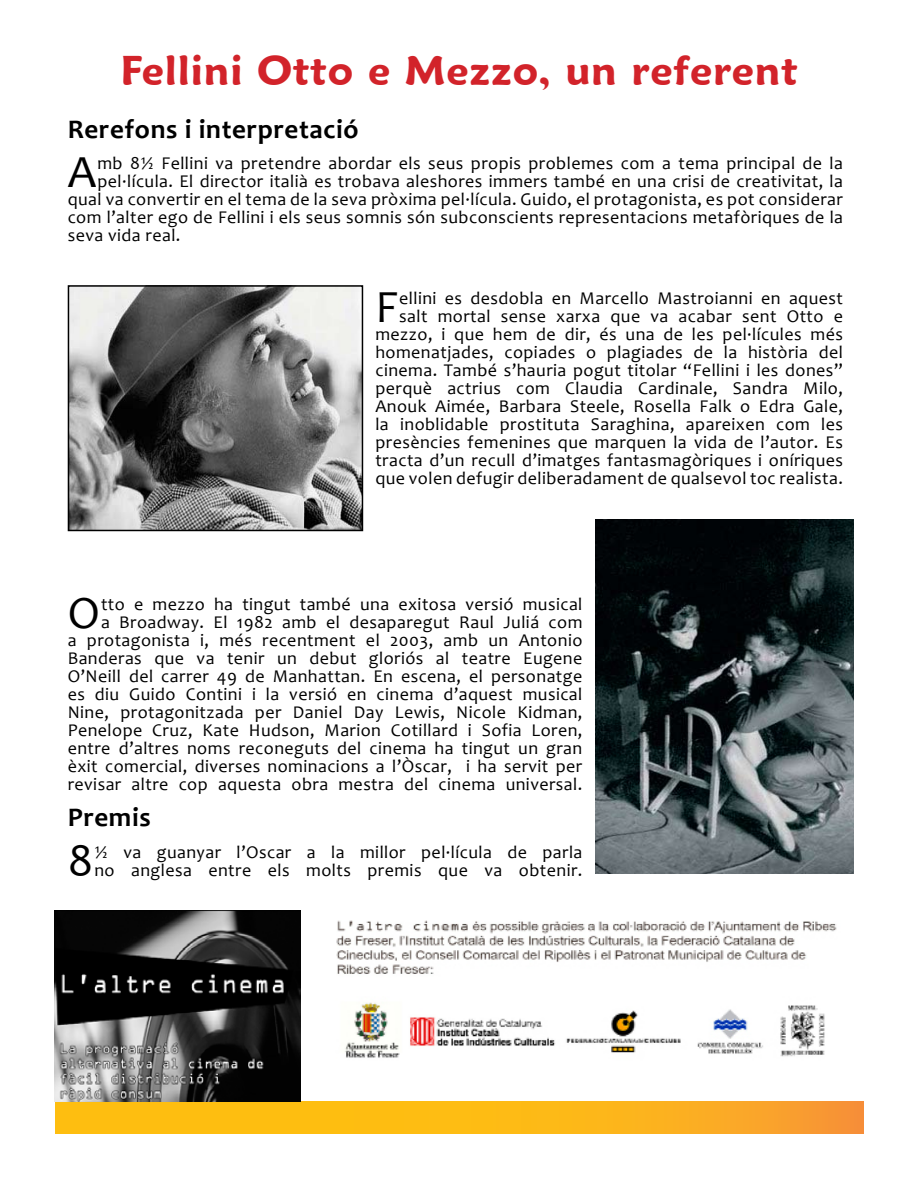
<style>
.page{position:relative;width:918px;height:1188px;background:#fff}
.page>*{position:absolute;margin:0;border:0;box-sizing:border-box;transform-origin:0 0}
.t1{font:46.35px "Candara";color:#000}
.t2{font:600 40.5px "Maiandra GD";letter-spacing:.025em;color:#d2232a}
.t3{font:700 27px "Candara";letter-spacing:.025em;color:#000}
.t4{font:18px/18px "Candara";letter-spacing:.025em;color:#000;text-align:right}
</style>
<div class="page">
<svg style="left:56px;top:1101px;width:808px;height:33px;background:#fbb419"></svg>
<img style="left:54px;top:911px;width:247px;height:190px">
<img style="left:345px;top:1002px;width:480px;height:56px">
<img style="left:336px;top:920px;width:501px;height:54px">
<img style="left:71px;top:288px;width:289px;height:240px">
<div style="left:68px;top:285px;width:295px;height:246px;border:2px solid #000"></div>
<img style="left:596px;top:519px;width:258px;height:355px">
<h2 class="t2" style="left:120px;top:46px;width:679px">Fellini Otto e Mezzo, un referent</h2>
<h3 class="t3" style="left:68px;top:113px;width:292px">Rerefons i interpretació</h3>
<h1 class="t1" style="left:68px;top:144px;width:30px">A</h1>
<p class="t4" style="left:97px;top:155px;width:747px">mb 8½ Fellini va pretendre abordar els seus propis problemes com a tema principal de la</p>
<p class="t4" style="left:97px;top:173px;width:747px">pel·lícula. El director italià es trobava aleshores immers també en una crisi de creativitat, la</p>
<p class="t4" style="left:68px;top:191px;width:777px">qual va convertir en el tema de la seva pròxima pel·lícula. Guido, el protagonista, es pot considerar</p>
<p class="t4" style="left:68px;top:209px;width:777px">com l’alter ego de Fellini i els seus somnis són subconscients representacions metafòriques de la</p>
<p class="t4" style="left:68px;top:227px;width:114px">seva vida real.</p>
<p class="t4" style="left:375px;top:290px;width:469px">ellini es desdobla en Marcello Mastroianni en aquest salt mortal sense xarxa que va acabar sent Otto e mezzo, i que hem de dir, és una de les pel·lícules més homenatjades, copiades o plagiades de la història del cinema. També s’hauria pogut titolar “Fellini i les dones” perquè actrius com Claudia Cardinale, Sandra Milo, Anouk Aimée, Barbara Steele, Rosella Falk o Edra Gale, la inoblidable prostituta Saraghina, apareixen com les presències femenines que marquen la vida de l’autor. Es tracta d’un recull d’imatges fantasmagòriques i oníriques que volen defugir deliberadament de qualsevol toc realista.</p>
<h1 class="t1" style="left:375px;top:279px;width:24px">F</h1>
<p class="t4" style="left:68px;top:596px;width:516px">tto e mezzo ha tingut també una exitosa versió musical<br>a Broadway. El 1982 amb el desaparegut Raul Juliá com<br>a protagonista i, més recentment el 2003, amb un Antonio Banderas que va tenir un debut gloriós al teatre Eugene O’Neill del carrer 49 de Manhattan. En escena, el personatge es diu Guido Contini i la versió en cinema d’aquest musical Nine, protagonitzada per Daniel Day Lewis, Nicole Kidman, Penelope Cruz, Kate Hudson, Marion Cotillard i Sofia Loren, entre d’altres noms reconeguts del cinema ha tingut un gran èxit comercial, diverses nominacions a l’Òscar, i ha servit per revisar altre cop aquesta obra mestra del cinema universal.</p>
<h3 class="t3" style="left:68px;top:801px;width:85px">Premis</h3>
<h1 class="t1" style="left:68px;top:833px;width:27px">8</h1>
<p class="t4" style="left:94px;top:843px;width:490px;text-align:left">½ va guanyar l’Oscar a la millor pel·lícula de parla no anglesa entre els molts premis que va obtenir.</p>
<h1 class="t1" style="left:68px;top:585px;width:34px">O</h1>
</div>
